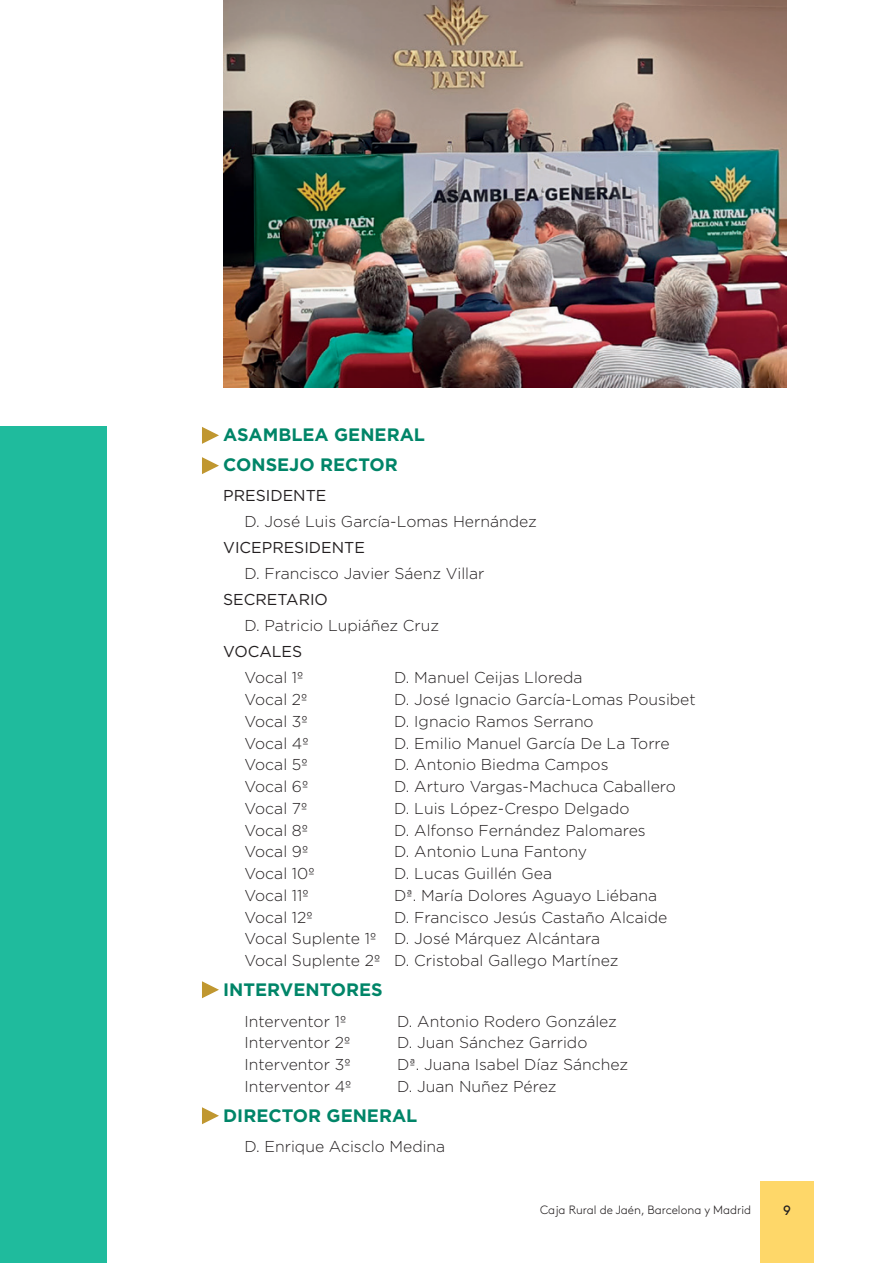
<style>
.page{position:relative;width:893px;height:1263px;background:#fff}
.page>*{position:absolute;margin:0;border:0;box-sizing:border-box;transform-origin:0 0}
.t1{font:700 18px/30.3px "Gotham";color:#008568}
.t2{font:300 15.75px/21.8px "Gotham";color:#231f20}
.t3{font:15.75px "Gotham";color:#231f20}
.t4{font:13.5px "Brown";color:#231f20}
.t5{font:300 12px "Brown";color:#231f20}
</style>
<div class="page">
<div style="left:760px;top:1181px;width:53px;height:82px;background:#fed769"></div>
<hr style="left:0;top:56px;width:893px;height:1px;background:#bcbdc0">
<div style="left:4px;top:0;width:889px;height:123px;background:#fff"></div>
<hr style="left:0;top:0;width:3px;height:122px;background:#fff">
<img style="left:223px;top:0;width:564px;height:388px">
<div style="left:0;top:426px;width:106px;height:837px;background:#1fbb9d"></div>
<svg style="left:202px;top:427px;width:17px;height:17px"></svg>
<svg style="left:202px;top:457px;width:17px;height:17px"></svg>
<svg style="left:202px;top:981px;width:17px;height:17px"></svg>
<svg style="left:202px;top:1107px;width:17px;height:17px"></svg>
<p class="t1" style="left:223px;top:419px;width:203px">ASAMBLEA GENERAL<br>CONSEJO RECTOR</p>
<p class="t3" style="left:223px;top:486px;width:105px">PRESIDENTE</p>
<p class="t2" style="left:244px;top:510px;width:294px">D. José Luis García-Lomas Hernández</p>
<p class="t3" style="left:223px;top:538px;width:143px">VICEPRESIDENTE</p>
<p class="t2" style="left:244px;top:562px;width:241px">D. Francisco Javier Sáenz Villar</p>
<p class="t3" style="left:223px;top:590px;width:106px">SECRETARIO</p>
<p class="t2" style="left:244px;top:614px;width:196px">D. Patricio Lupiáñez Cruz</p>
<p class="t3" style="left:223px;top:642px;width:81px">VOCALES</p>
<p class="t2" style="left:244px;top:666px;width:60px">Vocal 1º</p>
<p class="t2" style="left:394px;top:666px;width:190px">D. Manuel Ceijas Lloreda</p>
<p class="t2" style="left:244px;top:688px;width:64px">Vocal 2º</p>
<p class="t2" style="left:394px;top:688px;width:303px">D. José Ignacio García-Lomas Pousibet</p>
<p class="t2" style="left:244px;top:710px;width:65px">Vocal 3º</p>
<p class="t2" style="left:394px;top:710px;width:201px">D. Ignacio Ramos Serrano</p>
<p class="t2" style="left:244px;top:732px;width:66px">Vocal 4º</p>
<p class="t2" style="left:394px;top:732px;width:277px">D. Emilio Manuel García De La Torre</p>
<p class="t2" style="left:244px;top:753px;width:65px">Vocal 5º</p>
<p class="t2" style="left:394px;top:753px;width:216px">D. Antonio Biedma Campos</p>
<p class="t2" style="left:244px;top:775px;width:65px">Vocal 6º</p>
<p class="t2" style="left:394px;top:775px;width:283px">D. Arturo Vargas-Machuca Caballero</p>
<p class="t2" style="left:244px;top:797px;width:64px">Vocal 7º</p>
<p class="t2" style="left:394px;top:797px;width:237px">D. Luis López-Crespo Delgado</p>
<p class="t2" style="left:244px;top:819px;width:65px">Vocal 8º</p>
<p class="t2" style="left:394px;top:819px;width:253px">D. Alfonso Fernández Palomares</p>
<p class="t2" style="left:244px;top:840px;width:65px">Vocal 9º</p>
<p class="t2" style="left:394px;top:840px;width:194px">D. Antonio Luna Fantony</p>
<p class="t2" style="left:244px;top:862px;width:72px">Vocal 10º</p>
<p class="t2" style="left:394px;top:862px;width:159px">D. Lucas Guillén Gea</p>
<p class="t2" style="left:244px;top:884px;width:66px">Vocal 11º</p>
<p class="t2" style="left:394px;top:884px;width:264px">Dª. María Dolores Aguayo Liébana</p>
<p class="t2" style="left:244px;top:906px;width:70px">Vocal 12º</p>
<p class="t2" style="left:244px;top:906px;width:424px;text-indent:150px">D. Francisco Jesús Castaño Alcaide<br>Vocal Suplente 1º D. José Márquez Alcántara<br>Vocal Suplente 2º D. Cristobal Gallego Martínez</p>
<p class="t1" style="left:223px;top:975px;width:161px">INTERVENTORES</p>
<p class="t2" style="left:244px;top:1010px;width:103px">Interventor 1º</p>
<p class="t2" style="left:397px;top:1010px;width:221px">D. Antonio Rodero González</p>
<p class="t2" style="left:244px;top:1031px;width:107px">Interventor 2º</p>
<p class="t2" style="left:397px;top:1031px;width:192px">D. Juan Sánchez Garrido</p>
<p class="t2" style="left:244px;top:1053px;width:107px">Interventor 3º</p>
<p class="t2" style="left:397px;top:1053px;width:232px">Dª. Juana Isabel Díaz Sánchez</p>
<p class="t2" style="left:244px;top:1075px;width:108px">Interventor 4º</p>
<p class="t2" style="left:397px;top:1075px;width:161px">D. Juan Nuñez Pérez</p>
<p class="t1" style="left:223px;top:1100px;width:196px">DIRECTOR GENERAL</p>
<p class="t2" style="left:244px;top:1135px;width:202px">D. Enrique Acisclo Medina</p>
<p class="t5" style="left:540px;top:1201px;width:212px">Caja Rural de Jaén, Barcelona y Madrid</p>
<p class="t4" style="left:783px;top:1200px;width:9px">9</p>
</div>
